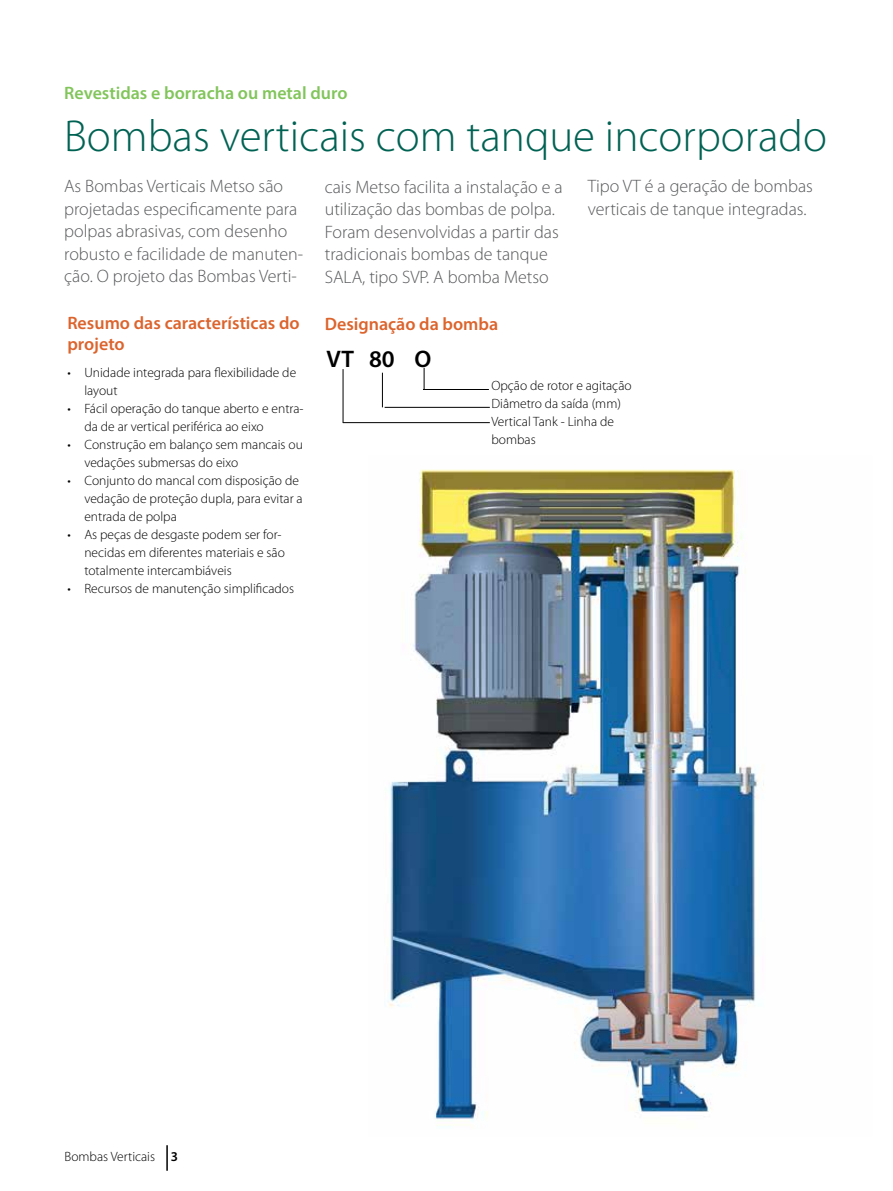
<style>
.page{position:relative;width:893px;height:1191px;background:#fff}
.page>*{position:absolute;margin:0;border:0;box-sizing:border-box;transform-origin:0 0}
.t1{font:300 45px "Myriad Pro";color:#006253}
.t2{font:600 24px "Myriad Pro";color:#000}
.t3{font:300 18px/22.5px "Myriad Pro";color:#58595b}
.t4{font:600 18px/21px "Myriad Pro";color:#dc642d}
.t5{font:600 18px "Myriad Pro";color:#82c55b}
.t6{font:300 13.5px/18px "Myriad Pro";color:#000}
.s1{font-weight:600}
</style>
<div class="page">
<hr style="left:166px;top:1145px;width:2px;height:25px;background:#000">
<img style="left:387px;top:469px;width:377px;height:652px">
<hr style="left:423px;top:389px;width:66px;height:1px;background:#000">
<svg style="left:424px;top:368px;width:1px;height:21px"></svg>
<hr style="left:385px;top:407px;width:105px;height:1px;background:#000">
<hr style="left:382px;top:373px;width:1px;height:34px;background:#000">
<hr style="left:343px;top:422px;width:147px;height:1px;background:#000">
<hr style="left:343px;top:369px;width:1px;height:54px;background:#000">
<h3 class="t5" style="left:64px;top:82px;width:285px">Revestidas e borracha ou metal duro</h3>
<h1 class="t1" style="left:64px;top:112px;width:764px">Bombas verticais com tanque incorporado</h1>
<h3 class="t3" style="left:64px;top:175px;width:241px">As Bombas Verticais Metso são projetadas especificamente para polpas abrasivas, com desenho robusto e facilidade de manuten&shy;ção. O projeto das Bombas Verti-</h3>
<h3 class="t3" style="left:325px;top:176px;width:239px">cais Metso facilita a instalação e a utilização das bombas de polpa.<br>Foram desenvolvidas a partir das tradicionais bombas de tanque<br>SALA, tipo SVP. A bomba Metso</h3>
<h3 class="t3" style="left:588px;top:175px;width:227px">Tipo VT é a geração de bombas verticais de tanque integradas.</h3>
<h3 class="t4" style="left:67px;top:312px;width:234px">Resumo das características do projeto</h3>
<p class="t6" style="left:84px;top:363px;width:213px;text-indent:-17px">• Unidade integrada para flexibilidade de layout</p>
<p class="t6" style="left:84px;top:399px;width:221px;text-indent:-17px">• Fácil operação do tanque aberto e entra&shy;da de ar vertical periférica ao eixo</p>
<p class="t6" style="left:84px;top:435px;width:220px;text-indent:-17px">• Construção em balanço sem mancais ou vedações submersas do eixo</p>
<p class="t6" style="left:84px;top:471px;width:220px;text-indent:-17px">• Conjunto do mancal com disposição de vedação de proteção dupla, para evitar a entrada de polpa</p>
<p class="t6" style="left:84px;top:525px;width:202px;text-indent:-17px">• As peças de desgaste podem ser for&shy;necidas em diferentes materiais e são totalmente intercambiáveis</p>
<p class="t6" style="left:67px;top:579px;width:228px">• Recursos de manutenção simplificados</p>
<h3 class="t4" style="left:325px;top:313px;width:175px">Designação da bomba</h3>
<h2 class="t2" style="left:326px;top:344px;width:107px">VT 80 O</h2>
<p class="t6" style="left:491px;top:377px;width:142px">Opção de rotor e agitação<br>Diâmetro da saída (mm)<br>Vertical Tank - Linha de bombas</p>
<p class="t6" style="left:65px;top:1147px;width:115px">Bombas Verticais <span class="s1">3</span></p>
</div>
